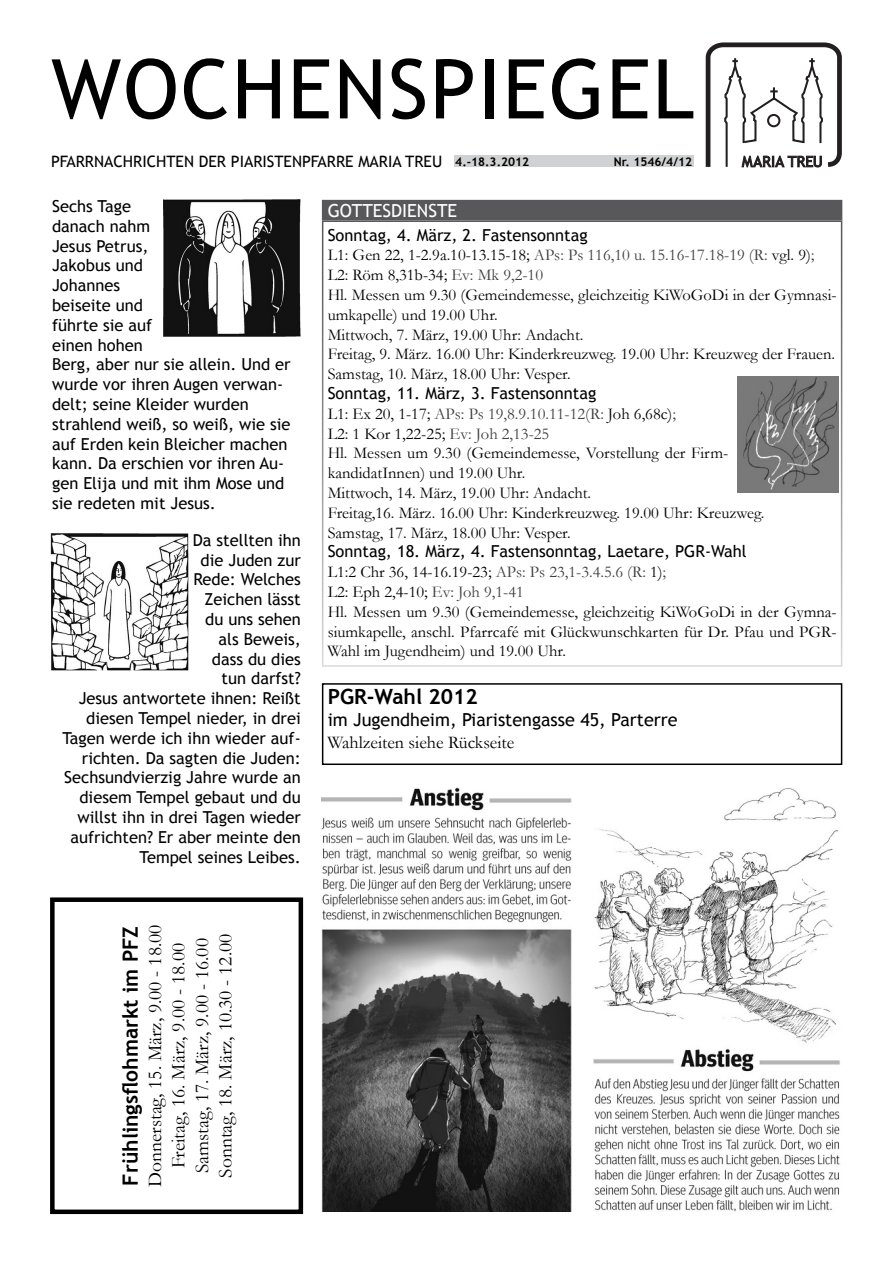
<style>
.page{position:relative;width:893px;height:1263px;background:#fff}
.page>*{position:absolute;margin:0;border:0;box-sizing:border-box;transform-origin:0 0}
.t1{font:82.5px "Trebuchet MS";letter-spacing:.025em;color:#000}
.t2{font:700 21px "Trebuchet MS";color:#000}
.t3{font:19.5px/23.4px "Garamond";color:#000;text-align:center}
.t4{font:18px "Trebuchet MS";color:#000}
.t5{font:18px "Garamond";color:#000}
.t6{font:18px "Trebuchet MS";color:#fff}
.t7{font:16.5px/19.8px "Garamond";color:#000}
.t8{font:16.5px/19.8px "Trebuchet MS";color:#000}
.t9{font:15.75px "Trebuchet MS";color:#000}
.t10{font:700 12px "Trebuchet MS";color:#000}
.s1{color:#3e3d40}
</style>
<div class="page">
<div style="left:454px;top:155px;width:127px;height:12px;background:#d0d1d2"></div>
<div style="left:565px;top:155px;width:128px;height:12px;background:#d0d1d2"></div>
<div style="left:322px;top:201px;width:519px;height:19px;background:#58585a"></div>
<div style="left:322px;top:200px;width:520px;height:20px;border:1px solid #58585a"></div>
<div style="left:322px;top:683px;width:520px;height:82px;border:1px solid #000"></div>
<img style="left:738px;top:376px;width:100px;height:117px">
<img style="left:163px;top:200px;width:137px;height:137px">
<img style="left:51px;top:534px;width:137px;height:136px">
<div style="left:50px;top:897px;width:253px;height:317px;border:4px solid #000"></div>
<img style="left:322px;top:787px;width:249px;height:425px">
<img style="left:593px;top:788px;width:247px;height:424px">
<svg style="left:705px;top:42px;width:136px;height:125px"></svg>
<h1 class="t1" style="left:51px;top:58px;width:644px">WOCHENSPIEGEL</h1>
<p class="t9" style="left:51px;top:155px;width:392px">PFARRNACHRICHTEN DER PIARISTENPFARRE MARIA TREU</p>
<p class="t10" style="left:455px;top:157px;width:75px">4.-18.3.2012</p>
<p class="t10" style="left:613px;top:157px;width:80px">Nr. 1546/4/12</p>
<p class="t8" style="left:52px;top:198px;width:80px">Sechs Tage</p>
<p class="t6" style="left:327px;top:203px;width:131px">GOTTESDIENSTE</p>
<p class="t8" style="left:52px;top:218px;width:240px">danach nahm<br>Jesus Petrus,<br>Jakobus und<br>Johannes<br>beiseite und<br>führte sie auf<br>einen hohen<br>Berg, aber nur sie allein. Und er wurde vor ihren Augen verwan&shy;delt; seine Kleider wurden strahlend weiß, so weiß, wie sie auf Erden kein Bleicher machen kann. Da erschien vor ihren Au&shy;gen Elija und mit ihm Mose und sie redeten mit Jesus.</p>
<p class="t8" style="left:62px;top:531px;width:240px;text-align:right">Da stellten ihn<br>die Juden zur<br>Rede: Welches<br>Zeichen lässt<br>du uns sehen<br>als Beweis,<br>dass du dies<br>tun darfst?<br>Jesus antwortete ihnen: Reißt diesen Tempel nieder, in drei<br>Tagen werde ich ihn wieder auf&shy;richten. Da sagten die Juden:<br>Sechsundvierzig Jahre wurde an diesem Tempel gebaut und du willst ihn in drei Tagen wieder aufrichten? Er aber meinte den<br>Tempel seines Leibes.</p>
<p class="t8" style="left:327px;top:226px;width:261px">Sonntag, 4. März, 2. Fastensonntag</p>
<p class="t7" style="left:327px;top:247px;width:510px">L1: Gen 22, 1-2.9a.10-13.15-18; <span class="s1">APs: Ps 116,10 u. 15.16-17.18-19 (R:</span> vgl. 9)<span class="s1">; </span>L2: Röm 8,31b-34; <span class="s1">Ev: Mk 9,2-10<br></span>Hl. Messen um 9.30 (Gemeindemesse, gleichzeitig KiWoGoDi in der Gymnasi&shy;umkapelle) und 19.00 Uhr.<br>Mittwoch, 7. März, 19.00 Uhr: Andacht.<br>Freitag, 9. März. 16.00 Uhr: Kinderkreuzweg. 19.00 Uhr: Kreuzweg der Frauen.<br>Samstag, 10. März, 18.00 Uhr: Vesper.</p>
<p class="t8" style="left:327px;top:385px;width:270px">Sonntag, 11. März, 3. Fastensonntag</p>
<p class="t7" style="left:327px;top:405px;width:438px">L1: Ex 20, 1-17; <span class="s1">APs: Ps 19,8.9.10.11-12(R:</span> Joh 6,68c)<span class="s1">;<br></span>L2: 1 Kor 1,22-25; <span class="s1">Ev: Joh 2,13-25<br></span>Hl. Messen um 9.30 (Gemeindemesse, Vorstellung der Firm&shy;kandidatInnen) und 19.00 Uhr.<br>Mittwoch, 14. März, 19.00 Uhr: Andacht.<br>Freitag,16. März. 16.00 Uhr: Kinderkreuzweg. 19.00 Uhr: Kreuzweg.<br>Samstag, 17. März, 18.00 Uhr: Vesper.</p>
<p class="t8" style="left:327px;top:543px;width:420px">Sonntag, 18. März, 4. Fastensonntag, Laetare, PGR-Wahl</p>
<p class="t7" style="left:327px;top:564px;width:510px">L1:2 Chr 36, 14-16.19-23; <span class="s1">APs: Ps 23,1-3.4.5.6 (R:</span> 1)<span class="s1">;<br></span>L2: Eph 2,4-10; <span class="s1">Ev: Joh 9,1-41<br></span>Hl. Messen um 9.30 (Gemeindemesse, gleichzeitig KiWoGoDi in der Gymna&shy;siumkapelle, anschl. Pfarrcafé mit Glückwunschkarten für Dr. Pfau und PGR-Wahl im Jugendheim) und 19.00 Uhr.</p>
<p class="t2" style="left:327px;top:689px;width:152px">PGR-Wahl 2012</p>
<p class="t4" style="left:327px;top:713px;width:351px">im Jugendheim, Piaristengasse 45, Parterre</p>
<p class="t5" style="left:327px;top:735px;width:188px">Wahlzeiten siehe Rückseite</p>
<p class="t2" style="left:122px;top:1186px;width:261px;rotate:-90deg">Frühlingsflohmarkt im PFZ</p>
<p class="t3" style="left:145px;top:1187px;width:264px;rotate:-90deg">Donnerstag, 15. März, 9.00 - 18.00<br>Freitag, 16. März, 9.00 - 18.00<br>Samstag, 17. März, 9.00 - 16.00<br>Sonntag, 18. März, 10.30 - 12.00</p>
</div>
